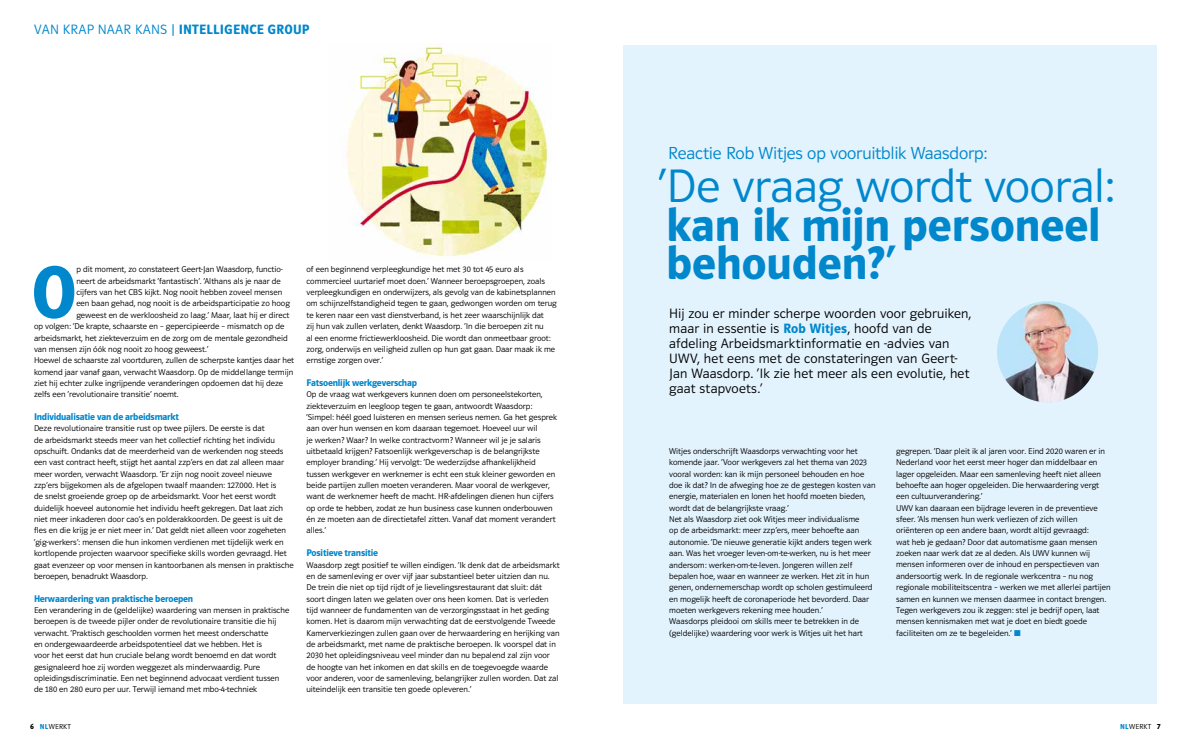
<style>
.page{position:relative;width:1191px;height:752px;background:#fff}
.page>*{position:absolute;margin:0;border:0;box-sizing:border-box;transform-origin:0 0}
.t1{font:700 76.5px "UWV Sans 2010";color:#0087cc}
.t2{font:700 48.5px/38px "UWV Sans 2010";color:#0087cc}
.t3{font:300 48.5px "UWV Sans 2010";letter-spacing:-.005em;color:#0087cc}
.t4{font:300 18px "UWV Sans 2010";letter-spacing:-.01em;color:#0087cc}
.t5{font:300 14px/15px "UWV Sans 2010";letter-spacing:.015em;color:#000}
.t6{font:700 14px "UWV Sans 2010";letter-spacing:.02em;color:#0087cc}
.t7{font:700 10px "UWV Sans 2010";letter-spacing:-.02em;color:#0087cc}
.t8{font:300 8.7px/11.3px "UWV Sans 2010";color:#000}
.t9{font:300 7.5px "UWV Sans 2010";letter-spacing:.025em;color:#000}
.s1{font-weight:300}
.s2{font-weight:700;color:#0087cc}
.s3{font-weight:700;font-size:8px}
</style>
<div class="page">
<div style="left:624px;top:45px;width:533px;height:658px;background:#dff2fd"></div>
<img style="left:997px;top:301px;width:101px;height:101px;border-radius:50px">
<img style="left:346px;top:44px;width:203px;height:213px">
<h3 class="t6" style="left:34px;top:22px;width:277px"><span class="s1">VAN KRAP NAAR KANS |</span> INTELLIGENCE GROUP</h3>
<h1 class="t1" style="left:31px;top:252px;width:47px">O</h1>
<p class="t8" style="left:76px;top:264px;width:208px">p dit moment, zo constateert Geert-Jan Waasdorp, functio-</p>
<p class="t8" style="left:76px;top:275px;width:206px">neert de arbeidsmarkt ‘fantastisch’. ‘Althans als je naar de</p>
<p class="t8" style="left:76px;top:286px;width:207px">cijfers van het CBS kijkt. Nog nooit hebben zoveel mensen</p>
<p class="t8" style="left:76px;top:298px;width:215px">een baan gehad, nog nooit is de arbeidsparticipatie zo hoog</p>
<p class="t8" style="left:76px;top:309px;width:215px">geweest en de werkloosheid zo laag.’ Maar, laat hij er direct</p>
<p class="t8" style="left:34px;top:320px;width:252px">op volgen: ‘De krapte, schaarste en – gepercipieerde – mismatch op de</p>
<p class="t8" style="left:34px;top:332px;width:255px">arbeidsmarkt, het ziekteverzuim en de zorg om de mentale gezondheid</p>
<p class="t8" style="left:34px;top:343px;width:176px">van mensen zijn óók nog nooit zo hoog geweest.’</p>
<p class="t8" style="left:34px;top:354px;width:262px">Hoewel de schaarste zal voortduren, zullen de scherpste kantjes daar het</p>
<p class="t8" style="left:34px;top:366px;width:261px">komend jaar vanaf gaan, verwacht Waasdorp. Op de middellange termijn</p>
<p class="t8" style="left:34px;top:377px;width:251px">ziet hij echter zulke ingrijpende veranderingen opdoemen dat hij deze</p>
<p class="t8" style="left:34px;top:388px;width:146px">zelfs een ‘revolutionaire transitie’ noemt.</p>
<p class="t7" style="left:34px;top:411px;width:146px">Individualisatie van de arbeidsmarkt</p>
<p class="t8" style="left:34px;top:422px;width:261px">Deze revolutionaire transitie rust op twee pijlers. De eerste is dat<br>de arbeidsmarkt steeds meer van het collectief richting het individu opschuift. Ondanks dat de meerderheid van de werkenden nog steeds een vast contract heeft, stijgt het aantal zzp’ers en dat zal alleen maar meer worden, verwacht Waasdorp. ‘Er zijn nog nooit zoveel nieuwe zzp’ers bijgekomen als de afgelopen twaalf maanden: 127.000. Het is<br>de snelst groeiende groep op de arbeidsmarkt. Voor het eerst wordt duidelijk hoeveel autonomie het individu heeft gekregen. Dat laat zich niet meer inkaderen door cao’s en polderakkoorden. De geest is uit de fles en die krijg je er niet meer in.’ Dat geldt niet alleen voor zogeheten ‘gig-werkers’: mensen die hun inkomen verdienen met tijdelijk werk en kortlopende projecten waarvoor specifieke skills worden gevraagd. Het gaat evenzeer op voor mensen in kantoorbanen als mensen in praktische beroepen, benadrukt Waasdorp.</p>
<p class="t7" style="left:34px;top:592px;width:161px">Herwaardering van praktische beroepen</p>
<p class="t8" style="left:34px;top:604px;width:257px">Een verandering in de (geldelijke) waardering van mensen in praktische beroepen is de tweede pijler onder de revolutionaire transitie die hij verwacht. ‘Praktisch geschoolden vormen het meest onderschatte<br>en ondergewaardeerde arbeidspotentieel dat we hebben. Het is<br>voor het eerst dat hun cruciale belang wordt benoemd en dat wordt gesignaleerd hoe zij worden weggezet als minderwaardig. Pure opleidingsdiscriminatie. Een net beginnend advocaat verdient tussen de 180 en 280 euro per uur. Terwijl iemand met mbo-4-techniek</p>
<p class="t8" style="left:306px;top:264px;width:252px">of een beginnend verpleegkundige het met 30 tot 45 euro als commercieel uurtarief moet doen.’ Wanneer beroepsgroepen, zoals verpleegkundigen en onderwijzers, als gevolg van de kabinetsplannen om schijnzelfstandigheid tegen te gaan, gedwongen worden om terug te keren naar een vast dienstverband, is het zeer waarschijnlijk dat<br>zij hun vak zullen verlaten, denkt Waasdorp. ‘In die beroepen zit nu<br>al een enorme frictiewerkloosheid. Die wordt dan onmeetbaar groot: zorg, onderwijs en veiligheid zullen op hun gat gaan. Daar maak ik me ernstige zorgen over.’</p>
<p class="t7" style="left:306px;top:377px;width:112px">Fatsoenlijk werkgeverschap</p>
<p class="t8" style="left:306px;top:388px;width:252px">Op de vraag wat werkgevers kunnen doen om personeelstekorten, ziekteverzuim en leegloop tegen te gaan, antwoordt Waasdorp: ‘Simpel: héél goed luisteren en mensen serieus nemen. Ga het gesprek aan over hun wensen en kom daaraan tegemoet. Hoeveel uur wil<br>je werken? Waar? In welke contractvorm? Wanneer wil je je salaris uitbetaald krijgen? Fatsoenlijk werkgeverschap is de belangrijkste employer branding.’ Hij vervolgt: ‘De wederzijdse afhankelijkheid tussen werkgever en werknemer is echt een stuk kleiner geworden en beide partijen zullen moeten veranderen. Maar vooral de werkgever, want de werknemer heeft de macht. HR-afdelingen dienen hun cijfers op orde te hebben, zodat ze hun business case kunnen onderbouwen én ze moeten aan de directietafel zitten. Vanaf dat moment verandert alles.’</p>
<p class="t7" style="left:306px;top:547px;width:73px">Positieve transitie</p>
<p class="t8" style="left:306px;top:558px;width:255px">Waasdorp zegt positief te willen eindigen. ‘Ik denk dat de arbeidsmarkt en de samenleving er over vijf jaar substantieel beter uitzien dan nu.<br>De trein die niet op tijd rijdt of je lievelingsrestaurant dat sluit: dát soort dingen laten we gelaten over ons heen komen. Dat is verleden tijd wanneer de fundamenten van de verzorgingsstaat in het geding komen. Het is daarom mijn verwachting dat de eerstvolgende Tweede Kamerverkiezingen zullen gaan over de herwaardering en herijking van de arbeidsmarkt, met name de praktische beroepen. Ik voorspel dat in 2030 het opleidingsniveau veel minder dan nu bepalend zal zijn voor de hoogte van het inkomen en dat skills en de toegevoegde waarde voor anderen, voor de samenleving, belangrijker zullen worden. Dat zal uiteindelijk een transitie ten goede opleveren.’</p>
<h3 class="t4" style="left:668px;top:143px;width:321px">Reactie Rob Witjes op vooruitblik Waasdorp:</h3>
<h2 class="t3" style="left:659px;top:161px;width:457px">‘De vraag wordt vooral:</h2>
<h2 class="t2" style="left:666px;top:206px;width:435px">kan ik mijn personeel behouden?’</h2>
<p class="t5" style="left:669px;top:305px;width:304px">Hij zou er minder scherpe woorden voor gebruiken, maar in essentie is <span class="s2">Rob Witjes</span>, hoofd van de afdeling Arbeidsmarktinformatie en -advies van UWV, het eens met de constateringen van Geert-Jan Waasdorp. ‘Ik zie het meer als een evolutie, het gaat stapvoets.’</p>
<p class="t8" style="left:669px;top:445px;width:208px">Witjes onderschrijft Waasdorps verwachting voor het komende jaar. ‘Voor werkgevers zal het thema van 2023 vooral worden: kan ik mijn personeel behouden en hoe doe ik dat? In de afweging hoe ze de gestegen kosten van energie, materialen en lonen het hoofd moeten bieden, wordt dat de belangrijkste vraag.’<br>Net als Waasdorp ziet ook Witjes meer individualisme<br>op de arbeidsmarkt: meer zzp’ers, meer behoefte aan autonomie. ‘De nieuwe generatie kijkt anders tegen werk aan. Was het vroeger leven-om-te-werken, nu is het meer andersom: werken-om-te-leven. Jongeren willen zelf bepalen hoe, waar en wanneer ze werken. Het zit in hun genen, ondernemerschap wordt op scholen gestimuleerd en mogelijk heeft de coronaperiode het bevorderd. Daar moeten werkgevers rekening mee houden.’<br>Waasdorps pleidooi om skills meer te betrekken in de (geldelijke) waardering voor werk is Witjes uit het hart</p>
<p class="t8" style="left:896px;top:445px;width:216px">gegrepen. ‘Daar pleit ik al jaren voor. Eind 2020 waren er in Nederland voor het eerst meer hoger dan middelbaar en lager opgeleiden. Maar een samenleving heeft niet alleen behoefte aan hoger opgeleiden. Die herwaardering vergt een cultuurverandering.’<br>UWV kan daaraan een bijdrage leveren in de preventieve sfeer. ‘Als mensen hun werk verliezen of zich willen oriënteren op een andere baan, wordt altijd gevraagd:<br>wat heb je gedaan? Door dat automatisme gaan mensen zoeken naar werk dat ze al deden. Als UWV kunnen wij mensen informeren over de inhoud en perspectieven van andersoortig werk. In de regionale werkcentra – nu nog regionale mobiliteitscentra – werken we met allerlei partijen samen en kunnen we mensen daarmee in contact brengen.<br>Tegen werkgevers zou ik zeggen: stel je bedrijf open, laat mensen kennismaken met wat je doet en biedt goede faciliteiten om ze te begeleiden.’</p>
<p class="t9" style="left:30px;top:722px;width:42px"><span class="s3">6</span> <span class="s2">NL</span> WERKT</p>
<p class="t9" style="left:1120px;top:722px;width:42px"><span class="s2">NL</span> WERKT <span class="s3">7</span></p>
</div>
